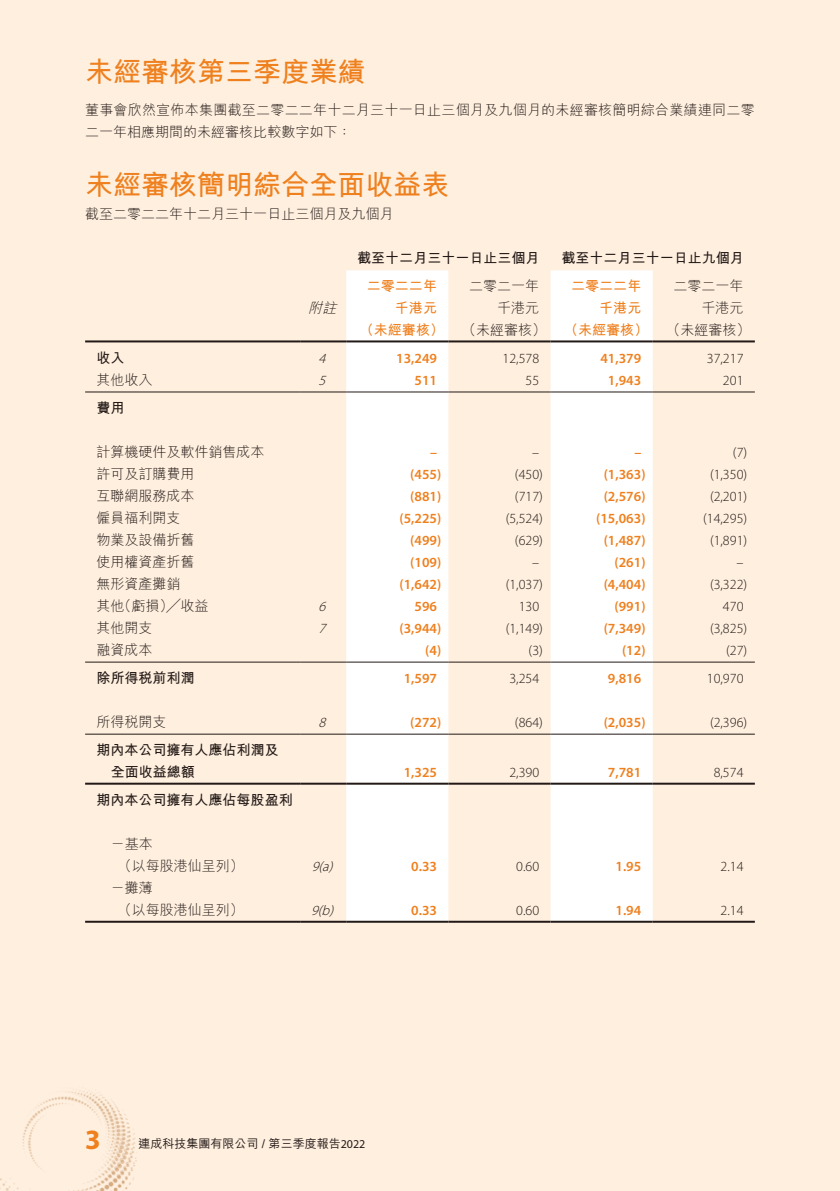
<style>
.page{position:relative;width:840px;height:1191px;background:#fff}
.page>*{position:absolute;margin:0;border:0;box-sizing:border-box;transform-origin:0 0}
.t1{font:28px "M Hei HK Bold E Ten B5 H";color:#ef801e}
.t2{font:700 28px "Myriad Pro";color:#ef801e}
.t3{font:14px/22px "M Hei HK Light E Ten B5 H";color:#231916}
.t4{font:600 14px "Myriad Pro";color:#ef801e}
.t5{font:300 14px "Myriad Pro";color:#231916}
.t6{font:14px/22px "M Hei HK Bold E Ten B5 H";color:#231916}
.t7{font:14px "M Hei HK Bold E Ten B5 H";color:#ef801e}
.t8{font:italic 300 14px "Myriad Pro";color:#231916}
.t9{font:italic 14px "M Hei HK Light E Ten B5 H";color:#231916}
.t10{font:12px "M Hei HK Medium E Ten B5 H";color:#231916}
.s1{font-family:"Myriad Pro"}
</style>
<div class="page">
<div style="left:0;top:0;width:838px;height:1191px;background:#feefdf"></div>
<img style="left:0;top:1089px;width:136px;height:102px">
<svg style="left:346px;top:270px;width:306px;height:650px;fill:#fff"></svg>
<hr style="left:85px;top:340px;width:215px;height:2px;background:#231916">
<hr style="left:300px;top:340px;width:46px;height:2px;background:#231916">
<hr style="left:346px;top:340px;width:102px;height:2px;background:#231916">
<hr style="left:448px;top:340px;width:102px;height:2px;background:#231916">
<hr style="left:550px;top:340px;width:102px;height:2px;background:#231916">
<hr style="left:652px;top:340px;width:102px;height:2px;background:#231916">
<hr style="left:85px;top:391px;width:215px;height:1px;background:#231916">
<hr style="left:300px;top:391px;width:46px;height:1px;background:#231916">
<hr style="left:346px;top:391px;width:102px;height:1px;background:#231916">
<hr style="left:448px;top:391px;width:102px;height:1px;background:#231916">
<hr style="left:550px;top:391px;width:102px;height:1px;background:#231916">
<hr style="left:652px;top:391px;width:102px;height:1px;background:#231916">
<hr style="left:85px;top:661px;width:215px;height:1px;background:#231916">
<hr style="left:300px;top:661px;width:46px;height:1px;background:#231916">
<hr style="left:346px;top:661px;width:102px;height:1px;background:#231916">
<hr style="left:448px;top:661px;width:102px;height:1px;background:#231916">
<hr style="left:550px;top:661px;width:102px;height:1px;background:#231916">
<hr style="left:652px;top:661px;width:102px;height:1px;background:#231916">
<hr style="left:85px;top:733px;width:215px;height:1px;background:#231916">
<hr style="left:300px;top:733px;width:46px;height:1px;background:#231916">
<hr style="left:346px;top:733px;width:102px;height:1px;background:#231916">
<hr style="left:448px;top:733px;width:102px;height:1px;background:#231916">
<hr style="left:550px;top:733px;width:102px;height:1px;background:#231916">
<hr style="left:652px;top:733px;width:102px;height:1px;background:#231916">
<hr style="left:85px;top:782px;width:215px;height:2px;background:#231916">
<hr style="left:300px;top:782px;width:46px;height:2px;background:#231916">
<hr style="left:346px;top:782px;width:102px;height:2px;background:#231916">
<hr style="left:448px;top:782px;width:102px;height:2px;background:#231916">
<hr style="left:550px;top:782px;width:102px;height:2px;background:#231916">
<hr style="left:652px;top:782px;width:102px;height:2px;background:#231916">
<hr style="left:85px;top:920px;width:215px;height:2px;background:#231916">
<hr style="left:300px;top:920px;width:46px;height:2px;background:#231916">
<hr style="left:346px;top:920px;width:102px;height:2px;background:#231916">
<hr style="left:448px;top:920px;width:102px;height:2px;background:#231916">
<hr style="left:550px;top:920px;width:102px;height:2px;background:#231916">
<hr style="left:652px;top:920px;width:102px;height:2px;background:#231916">
<h1 class="t1" style="left:85px;top:61px;width:281px">未經審核第三季度業績</h1>
<p class="t3" style="left:85px;top:100px;width:670px">董事會欣然宣佈本集團截至二零二二年十二月三十一日止三個月及九個月的未經審核簡明綜合業績連同二零二一年相應期間的未經審核比較數字如下：</p>
<h1 class="t1" style="left:85px;top:174px;width:365px">未經審核簡明綜合全面收益表</h1>
<p class="t3" style="left:85px;top:204px;width:309px">截至二零二二年十二月三十一日止三個月及九個月</p>
<p class="t6" style="left:357px;top:248px;width:184px">截至十二月三十一日止三個月</p>
<p class="t6" style="left:561px;top:248px;width:183px">截至十二月三十一日止九個月</p>
<p class="t7" style="left:367px;top:280px;width:71px">二零二二年</p>
<p class="t3" style="left:469px;top:276px;width:72px">二零二一年</p>
<p class="t7" style="left:571px;top:280px;width:71px">二零二二年</p>
<p class="t3" style="left:673px;top:276px;width:71px">二零二一年</p>
<p class="t9" style="left:308px;top:302px;width:33px">附註</p>
<p class="t7" style="left:395px;top:302px;width:43px">千港元</p>
<p class="t3" style="left:497px;top:298px;width:44px">千港元</p>
<p class="t7" style="left:599px;top:302px;width:43px">千港元</p>
<p class="t3" style="left:701px;top:298px;width:43px">千港元</p>
<p class="t7" style="left:360px;top:324px;width:85px">（未經審核）</p>
<p class="t3" style="left:462px;top:320px;width:86px">（未經審核）</p>
<p class="t7" style="left:564px;top:324px;width:85px">（未經審核）</p>
<p class="t3" style="left:666px;top:320px;width:85px">（未經審核）</p>
<p class="t6" style="left:96px;top:348px;width:29px">收入</p>
<p class="t8" style="left:318px;top:353px;width:12px">4</p>
<p class="t4" style="left:396px;top:350px;width:42px">13,249</p>
<p class="t5" style="left:502px;top:353px;width:38px">12,578</p>
<p class="t4" style="left:600px;top:350px;width:42px">41,379</p>
<p class="t5" style="left:706px;top:353px;width:38px">37,217</p>
<p class="t3" style="left:96px;top:370px;width:57px">其他收入</p>
<p class="t8" style="left:318px;top:375px;width:12px">5</p>
<p class="t4" style="left:414px;top:372px;width:24px">511</p>
<p class="t5" style="left:525px;top:375px;width:15px">55</p>
<p class="t4" style="left:607px;top:372px;width:35px">1,943</p>
<p class="t5" style="left:722px;top:375px;width:22px">201</p>
<p class="t6" style="left:96px;top:398px;width:29px">費用</p>
<p class="t3" style="left:96px;top:442px;width:169px">計算機硬件及軟件銷售成本</p>
<p class="t4" style="left:430px;top:444px;width:8px">–</p>
<p class="t5" style="left:532px;top:447px;width:8px">–</p>
<p class="t4" style="left:634px;top:444px;width:8px">–</p>
<p class="t5" style="left:732px;top:447px;width:16px">(7)</p>
<p class="t3" style="left:96px;top:464px;width:99px">許可及訂購費用</p>
<p class="t4" style="left:410px;top:466px;width:32px">(455)</p>
<p class="t5" style="left:514px;top:469px;width:29px">(450)</p>
<p class="t4" style="left:603px;top:466px;width:43px">(1,363)</p>
<p class="t5" style="left:709px;top:469px;width:39px">(1,350)</p>
<p class="t3" style="left:96px;top:486px;width:99px">互聯網服務成本</p>
<p class="t4" style="left:410px;top:488px;width:32px">(881)</p>
<p class="t5" style="left:514px;top:491px;width:29px">(717)</p>
<p class="t4" style="left:603px;top:488px;width:43px">(2,576)</p>
<p class="t5" style="left:709px;top:491px;width:39px">(2,201)</p>
<p class="t3" style="left:96px;top:508px;width:85px">僱員福利開支</p>
<p class="t4" style="left:399px;top:510px;width:43px">(5,225)</p>
<p class="t5" style="left:505px;top:513px;width:39px">(5,524)</p>
<p class="t4" style="left:596px;top:510px;width:51px">(15,063)</p>
<p class="t5" style="left:702px;top:513px;width:46px">(14,295)</p>
<p class="t3" style="left:96px;top:530px;width:99px">物業及設備折舊</p>
<p class="t4" style="left:410px;top:532px;width:32px">(499)</p>
<p class="t5" style="left:514px;top:535px;width:29px">(629)</p>
<p class="t4" style="left:603px;top:532px;width:43px">(1,487)</p>
<p class="t5" style="left:709px;top:535px;width:39px">(1,891)</p>
<p class="t3" style="left:96px;top:552px;width:99px">使用權資產折舊</p>
<p class="t4" style="left:410px;top:554px;width:32px">(109)</p>
<p class="t5" style="left:532px;top:557px;width:8px">–</p>
<p class="t4" style="left:614px;top:554px;width:32px">(261)</p>
<p class="t5" style="left:736px;top:557px;width:8px">–</p>
<p class="t3" style="left:96px;top:574px;width:85px">無形資產攤銷</p>
<p class="t4" style="left:399px;top:576px;width:43px">(1,642)</p>
<p class="t5" style="left:505px;top:579px;width:39px">(1,037)</p>
<p class="t4" style="left:603px;top:576px;width:43px">(4,404)</p>
<p class="t5" style="left:709px;top:579px;width:39px">(3,322)</p>
<p class="t3" style="left:96px;top:596px;width:113px">其他（虧損）╱收益</p>
<p class="t8" style="left:318px;top:601px;width:12px">6</p>
<p class="t4" style="left:414px;top:598px;width:24px">596</p>
<p class="t5" style="left:518px;top:601px;width:22px">130</p>
<p class="t4" style="left:614px;top:598px;width:32px">(991)</p>
<p class="t5" style="left:722px;top:601px;width:22px">470</p>
<p class="t3" style="left:96px;top:618px;width:57px">其他開支</p>
<p class="t8" style="left:318px;top:623px;width:12px">7</p>
<p class="t4" style="left:399px;top:620px;width:43px">(3,944)</p>
<p class="t5" style="left:505px;top:623px;width:39px">(1,149)</p>
<p class="t4" style="left:603px;top:620px;width:43px">(7,349)</p>
<p class="t5" style="left:709px;top:623px;width:39px">(3,825)</p>
<p class="t3" style="left:96px;top:640px;width:57px">融資成本</p>
<p class="t4" style="left:425px;top:642px;width:17px">(4)</p>
<p class="t5" style="left:528px;top:645px;width:16px">(3)</p>
<p class="t4" style="left:621px;top:642px;width:25px">(12)</p>
<p class="t5" style="left:725px;top:645px;width:23px">(27)</p>
<p class="t6" style="left:96px;top:668px;width:99px">除所得稅前利潤</p>
<p class="t4" style="left:403px;top:670px;width:35px">1,597</p>
<p class="t5" style="left:509px;top:673px;width:31px">3,254</p>
<p class="t4" style="left:607px;top:670px;width:35px">9,816</p>
<p class="t5" style="left:706px;top:673px;width:38px">10,970</p>
<p class="t3" style="left:96px;top:712px;width:71px">所得稅開支</p>
<p class="t8" style="left:318px;top:717px;width:12px">8</p>
<p class="t4" style="left:410px;top:714px;width:32px">(272)</p>
<p class="t5" style="left:514px;top:717px;width:29px">(864)</p>
<p class="t4" style="left:603px;top:714px;width:43px">(2,035)</p>
<p class="t5" style="left:709px;top:717px;width:39px">(2,396)</p>
<p class="t6" style="left:111px;top:740px;width:169px;text-indent:-14px">期內本公司擁有人應佔利潤及全面收益總額</p>
<p class="t4" style="left:403px;top:764px;width:35px">1,325</p>
<p class="t5" style="left:509px;top:767px;width:31px">2,390</p>
<p class="t4" style="left:607px;top:764px;width:35px">7,781</p>
<p class="t5" style="left:713px;top:767px;width:31px">8,574</p>
<p class="t6" style="left:96px;top:790px;width:197px">期內本公司擁有人應佔每股盈利</p>
<p class="t3" style="left:118px;top:834px;width:127px;text-indent:-7px">－基本<br>（以每股港仙呈列）</p>
<p class="t3" style="left:118px;top:878px;width:127px;text-indent:-7px">－攤薄<br>（以每股港仙呈列）</p>
<p class="t8" style="left:311px;top:861px;width:26px">9(a)</p>
<p class="t4" style="left:411px;top:858px;width:27px">0.33</p>
<p class="t5" style="left:516px;top:861px;width:24px">0.60</p>
<p class="t4" style="left:615px;top:858px;width:27px">1.95</p>
<p class="t5" style="left:720px;top:861px;width:24px">2.14</p>
<p class="t8" style="left:311px;top:905px;width:27px">9(b)</p>
<p class="t4" style="left:411px;top:902px;width:27px">0.33</p>
<p class="t5" style="left:516px;top:905px;width:24px">0.60</p>
<p class="t4" style="left:615px;top:902px;width:27px">1.94</p>
<p class="t5" style="left:720px;top:905px;width:24px">2.14</p>
<h1 class="t2" style="left:85px;top:1129px;width:17px">3</h1>
<p class="t10" style="left:138px;top:1139px;width:228px">連成科技集團有限公司 / 第三季度報告<span class="s1">2022</span></p>
</div>
